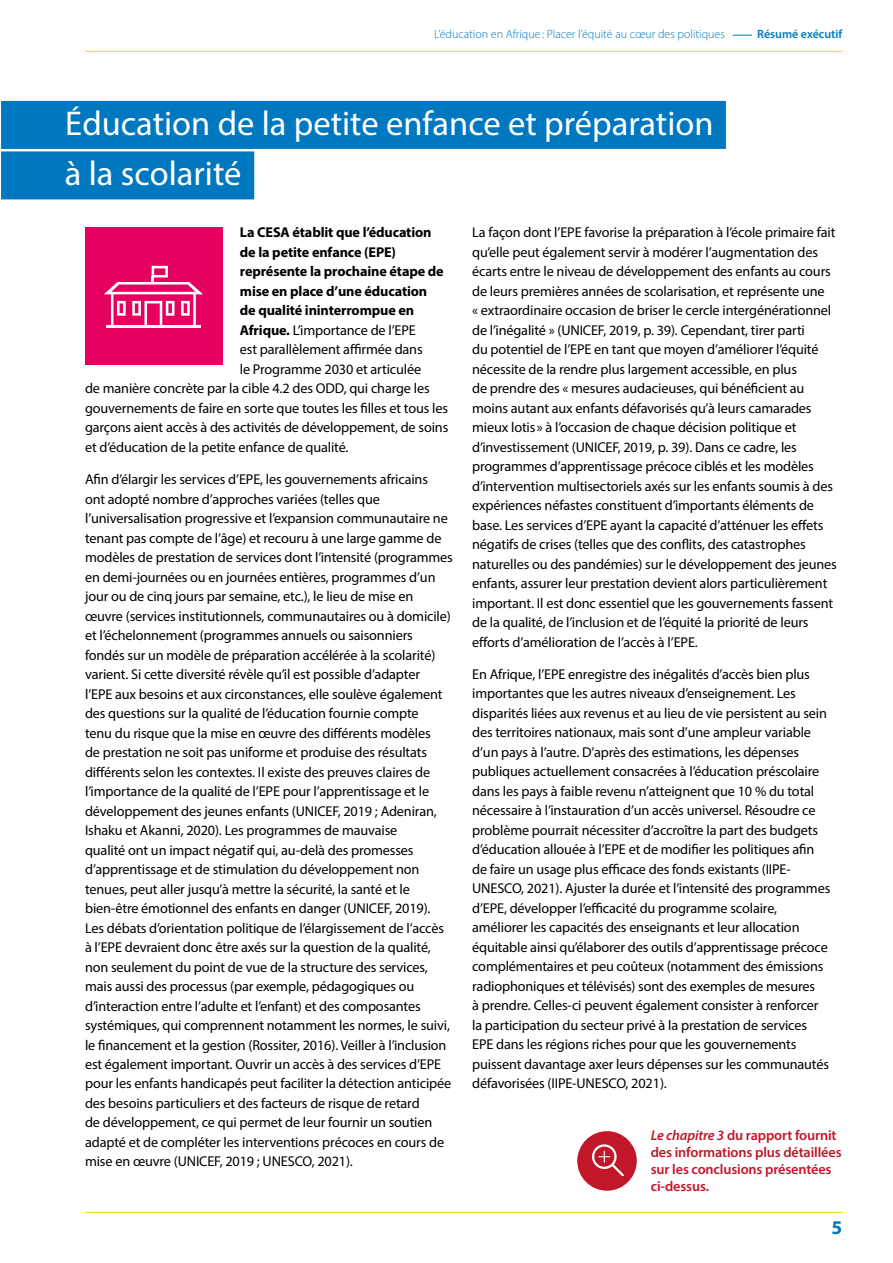
<style>
.page{position:relative;width:893px;height:1263px;background:#fff}
.page>*{position:absolute;margin:0;border:0;box-sizing:border-box;transform-origin:0 0}
.t1{font:34.5px/50.6px "Myriad Pro";color:#fff}
.t2{font:700 19.5px "Myriad Pro";color:#0078bf}
.t3{font:14.25px/19.5px "Myriad Pro";letter-spacing:-.01em;color:#000}
.t4{font:700 14.25px "Myriad Pro";letter-spacing:-.01em;color:#000}
.t5{font:600 14.25px/17.1px "Myriad Pro";letter-spacing:-.01em;color:#c11728}
.t6{font:300 12px "Myriad Pro";color:#0078bf}
.t7{font:600 12px "Myriad Pro";color:#0078bf}
.s1{font-weight:700}
.s2{font-style:italic}
</style>
<div class="page">
<hr style="left:85px;top:1212px;width:757px;height:1px;background:#ffd500">
<svg style="left:733px;top:35px;width:19px;height:1px"></svg>
<hr style="left:85px;top:51px;width:757px;height:1px;background:#ffd500">
<div style="left:1px;top:101px;width:725px;height:48px;background:#0078bf"></div>
<div style="left:1px;top:151px;width:253px;height:48px;background:#0078bf"></div>
<div style="left:577px;top:1131px;width:60px;height:60px;background:#c11728;border-radius:50%"></div>
<svg style="left:592px;top:1144px;width:32px;height:32px"></svg>
<div style="left:85px;top:227px;width:138px;height:137px;background:#e6005f"></div>
<svg style="left:104px;top:266px;width:99px;height:62px"></svg>
<p class="t6" style="left:434px;top:27px;width:292px">L’éducation en Afrique : Placer l’équité au cœur des politiques</p>
<p class="t7" style="left:757px;top:27px;width:87px">Résumé exécutif</p>
<h1 class="t1" style="left:65px;top:98px;width:650px">Éducation de la petite enfance et préparation à la scolarité</h1>
<p class="t4" style="left:240px;top:223px;width:193px">La CESA établit que l’éducation</p>
<p class="t4" style="left:240px;top:243px;width:158px">de la petite enfance (EPE)</p>
<p class="t4" style="left:240px;top:262px;width:205px">représente la prochaine étape de</p>
<p class="t4" style="left:240px;top:282px;width:189px">mise en place d’une éducation</p>
<p class="t4" style="left:240px;top:301px;width:176px">de qualité ininterrompue en</p>
<p class="t3" style="left:240px;top:320px;width:177px"><span class="s1">Afrique.</span> L’importance de l’EPE</p>
<p class="t3" style="left:240px;top:340px;width:184px">est parallèlement affirmée dans</p>
<p class="t3" style="left:240px;top:359px;width:183px">le Programme 2030 et articulée</p>
<p class="t3" style="left:85px;top:379px;width:346px">de manière concrète par la cible 4.2 des ODD, qui charge les</p>
<p class="t3" style="left:85px;top:398px;width:365px">gouvernements de faire en sorte que toutes les filles et tous les</p>
<p class="t3" style="left:85px;top:418px;width:365px">garçons aient accès à des activités de développement, de soins</p>
<p class="t3" style="left:85px;top:437px;width:265px">et d’éducation de la petite enfance de qualité.</p>
<p class="t3" style="left:85px;top:469px;width:369px">Afin d’élargir les services d’EPE, les gouvernements africains<br>ont adopté nombre d’approches variées (telles que l’universalisation progressive et l’expansion communautaire ne tenant pas compte de l’âge) et recouru à une large gamme de modèles de prestation de services dont l’intensité (programmes en demi-journées ou en journées entières, programmes d’un jour ou de cinq jours par semaine, etc.), le lieu de mise en œuvre (services institutionnels, communautaires ou à domicile) et l’échelonnement (programmes annuels ou saisonniers fondés sur un modèle de préparation accélérée à la scolarité) varient. Si cette diversité révèle qu’il est possible d’adapter<br>l’EPE aux besoins et aux circonstances, elle soulève également des questions sur la qualité de l’éducation fournie compte<br>tenu du risque que la mise en œuvre des différents modèles<br>de prestation ne soit pas uniforme et produise des résultats différents selon les contextes. Il existe des preuves claires de l’importance de la qualité de l’EPE pour l’apprentissage et le développement des jeunes enfants (UNICEF, 2019 ; Adeniran, Ishaku et Akanni, 2020). Les programmes de mauvaise<br>qualité ont un impact négatif qui, au-delà des promesses d’apprentissage et de stimulation du développement non tenues, peut aller jusqu’à mettre la sécurité, la santé et le bien-être émotionnel des enfants en danger (UNICEF, 2019).<br>Les débats d’orientation politique de l’élargissement de l’accès à l’EPE devraient donc être axés sur la question de la qualité, non seulement du point de vue de la structure des services, mais aussi des processus (par exemple, pédagogiques ou d’interaction entre l’adulte et l’enfant) et des composantes systémiques, qui comprennent notamment les normes, le suivi, le financement et la gestion (Rossiter, 2016). Veiller à l’inclusion est également important. Ouvrir un accès à des services d’EPE pour les enfants handicapés peut faciliter la détection anticipée des besoins particuliers et des facteurs de risque de retard<br>de développement, ce qui permet de leur fournir un soutien adapté et de compléter les interventions précoces en cours de mise en œuvre (UNICEF, 2019 ; UNESCO, 2021).</p>
<p class="t3" style="left:472px;top:222px;width:366px">La façon dont l’EPE favorise la préparation à l’école primaire fait qu’elle peut également servir à modérer l’augmentation des écarts entre le niveau de développement des enfants au cours de leurs premières années de scolarisation, et représente une<br>« extraordinaire occasion de briser le cercle intergénérationnel de l’inégalité » (UNICEF, 2019, p. 39). Cependant, tirer parti<br>du potentiel de l’EPE en tant que moyen d’améliorer l’équité nécessite de la rendre plus largement accessible, en plus<br>de prendre des « mesures audacieuses, qui bénéficient au moins autant aux enfants défavorisés qu’à leurs camarades mieux lotis » à l’occasion de chaque décision politique et d’investissement (UNICEF, 2019, p. 39). Dans ce cadre, les programmes d’apprentissage précoce ciblés et les modèles d’intervention multisectoriels axés sur les enfants soumis à des expériences néfastes constituent d’importants éléments de base. Les services d’EPE ayant la capacité d’atténuer les effets négatifs de crises (telles que des conflits, des catastrophes naturelles ou des pandémies) sur le développement des jeunes enfants, assurer leur prestation devient alors particulièrement important. Il est donc essentiel que les gouvernements fassent de la qualité, de l’inclusion et de l’équité la priorité de leurs efforts d’amélioration de l’accès à l’EPE.</p>
<p class="t3" style="left:472px;top:664px;width:360px">En Afrique, l’EPE enregistre des inégalités d’accès bien plus importantes que les autres niveaux d’enseignement. Les disparités liées aux revenus et au lieu de vie persistent au sein des territoires nationaux, mais sont d’une ampleur variable d’un pays à l’autre. D’après des estimations, les dépenses publiques actuellement consacrées à l’éducation préscolaire dans les pays à faible revenu n’atteignent que 10 % du total nécessaire à l’instauration d’un accès universel. Résoudre ce problème pourrait nécessiter d’accroître la part des budgets d’éducation allouée à l’EPE et de modifier les politiques afin de faire un usage plus efficace des fonds existants (IIPE-UNESCO, 2021). Ajuster la durée et l’intensité des programmes d’EPE, développer l’efficacité du programme scolaire, améliorer les capacités des enseignants et leur allocation équitable ainsi qu’élaborer des outils d’apprentissage précoce complémentaires et peu coûteux (notamment des émissions radiophoniques et télévisés) sont des exemples de mesures<br>à prendre. Celles-ci peuvent également consister à renforcer la participation du secteur privé à la prestation de services EPE dans les régions riches pour que les gouvernements puissent davantage axer leurs dépenses sur les communautés défavorisées (IIPE-UNESCO, 2021).</p>
<p class="t5" style="left:651px;top:1126px;width:192px"><span class="s2">Le chapitre 3</span> du rapport fournit des informations plus détaillées sur les conclusions présentées ci-dessus.</p>
<h2 class="t2" style="left:831px;top:1215px;width:12px">5</h2>
</div>
